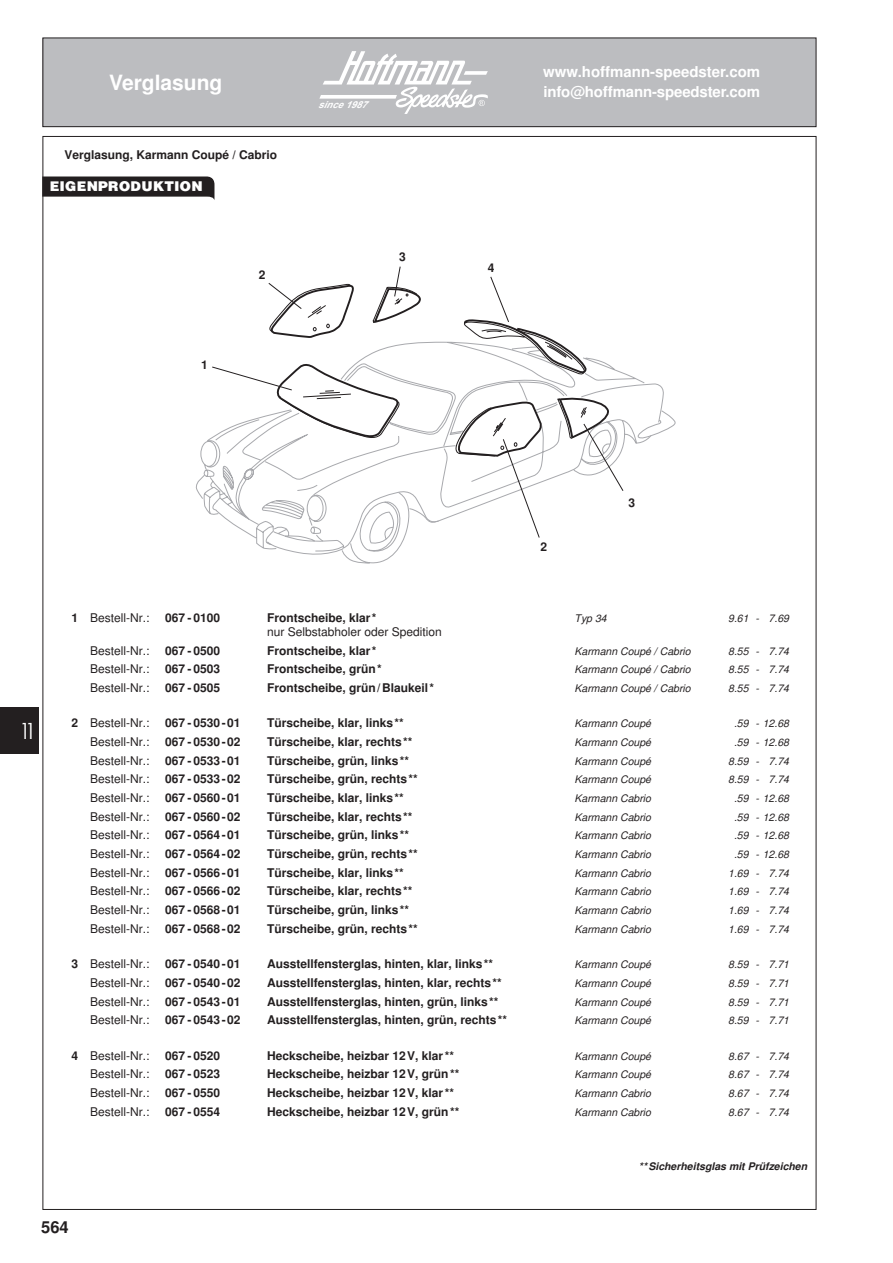
<style>
.page{position:relative;width:893px;height:1263px;background:#fff}
.page>*{position:absolute;margin:0;border:0;box-sizing:border-box;transform-origin:0 0}
.t1{font:700 21px "Helvetica";color:#fff}
.t2{font:21px "Architecture Plain";color:#fff}
.t3{font:700 16.5px "Helvetica";color:#231f20}
.t4{font:700 15px "Helvetica";letter-spacing:-.01em;color:#fff}
.t5{font:900 15px "Helvetica";letter-spacing:.02em;color:#fff}
.t6{font:700 12px "Helvetica";color:#231f20}
.t7{font:12px "Helvetica";color:#231f20}
.t8{font:italic 10.5px "Helvetica";color:#231f20}
.t9{font:italic 700 10.5px "Helvetica";color:#231f20}
.t10{font:italic 700 9.6px "Arial";color:#fff}
.s1{font-weight:700}
</style>
<div class="page">
<div style="left:0;top:707px;width:38px;height:46px;background:#231f20"></div>
<div style="left:43px;top:38px;width:773px;height:89px;background:#bcbdc0"></div>
<div style="left:43px;top:38px;width:773px;height:89px;border:1px solid #231f20"></div>
<svg style="left:319px;top:51px;width:169px;height:62px"></svg>
<svg style="left:256px;top:542px;width:147px;height:22px"></svg>
<svg style="left:204px;top:372px;width:472px;height:170px"></svg>
<svg style="left:212px;top:266px;width:411px;height:272px"></svg>
<svg style="left:43px;top:176px;width:172px;height:24px;background:#474444"></svg>
<p class="t4" style="left:543px;top:63px;width:218px">www.hoffmann-speedster.com</p>
<h1 class="t1" style="left:109px;top:70px;width:115px">Verglasung</h1>
<p class="t4" style="left:543px;top:83px;width:218px">info@hoffmann-speedster.com</p>
<p class="t10" style="left:318px;top:97px;width:56px">since1987</p>
<p class="t6" style="left:65px;top:147px;width:214px">Verglasung, Karmann Coupé / Cabrio</p>
<p class="t5" style="left:50px;top:178px;width:154px">EIGENPRODUKTION</p>
<p class="t6" style="left:201px;top:358px;width:8px">1</p>
<p class="t6" style="left:259px;top:268px;width:8px">2</p>
<p class="t6" style="left:399px;top:250px;width:8px">3</p>
<p class="t6" style="left:488px;top:260px;width:8px">4</p>
<p class="t6" style="left:540px;top:540px;width:8px">2</p>
<p class="t6" style="left:628px;top:495px;width:8px">3</p>
<h1 class="t2" style="left:22px;top:718px;width:13px">11</h1>
<p class="t7" style="left:71px;top:610px;width:80px"><span class="s1">1</span> Bestell-Nr.:</p>
<p class="t6" style="left:165px;top:610px;width:57px">067 - 0100</p>
<p class="t6" style="left:267px;top:610px;width:111px">Frontscheibe, klar*</p>
<p class="t8" style="left:575px;top:612px;width:34px">Typ 34</p>
<p class="t8" style="left:728px;top:612px;width:62px">9.61 - 7.69</p>
<p class="t7" style="left:267px;top:625px;width:176px">nur Selbstabholer oder Spedition</p>
<p class="t7" style="left:90px;top:643px;width:61px">Bestell-Nr.:</p>
<p class="t6" style="left:165px;top:643px;width:57px">067 - 0500</p>
<p class="t6" style="left:267px;top:643px;width:111px">Frontscheibe, klar*</p>
<p class="t8" style="left:575px;top:645px;width:118px">Karmann Coupé / Cabrio</p>
<p class="t8" style="left:728px;top:645px;width:62px">8.55 - 7.74</p>
<p class="t7" style="left:90px;top:662px;width:61px">Bestell-Nr.:</p>
<p class="t6" style="left:165px;top:662px;width:57px">067 - 0503</p>
<p class="t6" style="left:267px;top:662px;width:116px">Frontscheibe, grün*</p>
<p class="t8" style="left:575px;top:663px;width:118px">Karmann Coupé / Cabrio</p>
<p class="t8" style="left:728px;top:663px;width:62px">8.55 - 7.74</p>
<p class="t7" style="left:90px;top:681px;width:61px">Bestell-Nr.:</p>
<p class="t6" style="left:165px;top:681px;width:57px">067 - 0505</p>
<p class="t6" style="left:267px;top:681px;width:169px">Frontscheibe, grün/Blaukeil*</p>
<p class="t8" style="left:575px;top:682px;width:118px">Karmann Coupé / Cabrio</p>
<p class="t8" style="left:728px;top:682px;width:62px">8.55 - 7.74</p>
<p class="t7" style="left:71px;top:716px;width:80px"><span class="s1">2</span> Bestell-Nr.:</p>
<p class="t6" style="left:165px;top:716px;width:77px">067 - 0530-01</p>
<p class="t6" style="left:267px;top:716px;width:138px">Türscheibe, klar, links**</p>
<p class="t8" style="left:575px;top:717px;width:78px">Karmann Coupé</p>
<p class="t8" style="left:734px;top:717px;width:57px">.59 - 12.68</p>
<p class="t7" style="left:90px;top:735px;width:61px">Bestell-Nr.:</p>
<p class="t6" style="left:165px;top:735px;width:77px">067 - 0530-02</p>
<p class="t6" style="left:267px;top:735px;width:147px">Türscheibe, klar, rechts**</p>
<p class="t8" style="left:575px;top:736px;width:78px">Karmann Coupé</p>
<p class="t8" style="left:734px;top:736px;width:57px">.59 - 12.68</p>
<p class="t7" style="left:90px;top:753px;width:61px">Bestell-Nr.:</p>
<p class="t6" style="left:165px;top:753px;width:77px">067 - 0533-01</p>
<p class="t6" style="left:267px;top:753px;width:144px">Türscheibe, grün, links**</p>
<p class="t8" style="left:575px;top:755px;width:78px">Karmann Coupé</p>
<p class="t8" style="left:728px;top:755px;width:62px">8.59 - 7.74</p>
<p class="t7" style="left:90px;top:772px;width:61px">Bestell-Nr.:</p>
<p class="t6" style="left:165px;top:772px;width:77px">067 - 0533-02</p>
<p class="t6" style="left:267px;top:772px;width:152px">Türscheibe, grün, rechts**</p>
<p class="t8" style="left:575px;top:773px;width:78px">Karmann Coupé</p>
<p class="t8" style="left:728px;top:773px;width:62px">8.59 - 7.74</p>
<p class="t7" style="left:90px;top:791px;width:61px">Bestell-Nr.:</p>
<p class="t6" style="left:165px;top:791px;width:77px">067 - 0560-01</p>
<p class="t6" style="left:267px;top:791px;width:138px">Türscheibe, klar, links**</p>
<p class="t8" style="left:575px;top:792px;width:78px">Karmann Cabrio</p>
<p class="t8" style="left:734px;top:792px;width:57px">.59 - 12.68</p>
<p class="t7" style="left:90px;top:809px;width:61px">Bestell-Nr.:</p>
<p class="t6" style="left:165px;top:809px;width:77px">067 - 0560-02</p>
<p class="t6" style="left:267px;top:809px;width:147px">Türscheibe, klar, rechts**</p>
<p class="t8" style="left:575px;top:811px;width:78px">Karmann Cabrio</p>
<p class="t8" style="left:734px;top:811px;width:57px">.59 - 12.68</p>
<p class="t7" style="left:90px;top:828px;width:61px">Bestell-Nr.:</p>
<p class="t6" style="left:165px;top:828px;width:77px">067 - 0564-01</p>
<p class="t6" style="left:267px;top:828px;width:144px">Türscheibe, grün, links**</p>
<p class="t8" style="left:575px;top:829px;width:78px">Karmann Cabrio</p>
<p class="t8" style="left:734px;top:829px;width:57px">.59 - 12.68</p>
<p class="t7" style="left:90px;top:847px;width:61px">Bestell-Nr.:</p>
<p class="t6" style="left:165px;top:847px;width:77px">067 - 0564-02</p>
<p class="t6" style="left:267px;top:847px;width:152px">Türscheibe, grün, rechts**</p>
<p class="t8" style="left:575px;top:848px;width:78px">Karmann Cabrio</p>
<p class="t8" style="left:734px;top:848px;width:57px">.59 - 12.68</p>
<p class="t7" style="left:90px;top:865px;width:61px">Bestell-Nr.:</p>
<p class="t6" style="left:165px;top:865px;width:77px">067 - 0566-01</p>
<p class="t6" style="left:267px;top:865px;width:138px">Türscheibe, klar, links**</p>
<p class="t8" style="left:575px;top:867px;width:78px">Karmann Cabrio</p>
<p class="t8" style="left:728px;top:867px;width:62px">1.69 - 7.74</p>
<p class="t7" style="left:90px;top:884px;width:61px">Bestell-Nr.:</p>
<p class="t6" style="left:165px;top:884px;width:77px">067 - 0566-02</p>
<p class="t6" style="left:267px;top:884px;width:147px">Türscheibe, klar, rechts**</p>
<p class="t8" style="left:575px;top:885px;width:78px">Karmann Cabrio</p>
<p class="t8" style="left:728px;top:885px;width:62px">1.69 - 7.74</p>
<p class="t7" style="left:90px;top:903px;width:61px">Bestell-Nr.:</p>
<p class="t6" style="left:165px;top:903px;width:77px">067 - 0568-01</p>
<p class="t6" style="left:267px;top:903px;width:144px">Türscheibe, grün, links**</p>
<p class="t8" style="left:575px;top:904px;width:78px">Karmann Cabrio</p>
<p class="t8" style="left:728px;top:904px;width:62px">1.69 - 7.74</p>
<p class="t7" style="left:90px;top:921px;width:61px">Bestell-Nr.:</p>
<p class="t6" style="left:165px;top:921px;width:77px">067 - 0568-02</p>
<p class="t6" style="left:267px;top:921px;width:152px">Türscheibe, grün, rechts**</p>
<p class="t8" style="left:575px;top:923px;width:78px">Karmann Cabrio</p>
<p class="t8" style="left:728px;top:923px;width:62px">1.69 - 7.74</p>
<p class="t7" style="left:71px;top:957px;width:80px"><span class="s1">3</span> Bestell-Nr.:</p>
<p class="t6" style="left:165px;top:957px;width:77px">067 - 0540-01</p>
<p class="t6" style="left:267px;top:957px;width:228px">Ausstellfensterglas, hinten, klar, links**</p>
<p class="t8" style="left:575px;top:958px;width:78px">Karmann Coupé</p>
<p class="t8" style="left:728px;top:958px;width:62px">8.59 - 7.71</p>
<p class="t7" style="left:90px;top:975px;width:61px">Bestell-Nr.:</p>
<p class="t6" style="left:165px;top:975px;width:77px">067 - 0540-02</p>
<p class="t6" style="left:267px;top:975px;width:236px">Ausstellfensterglas, hinten, klar, rechts**</p>
<p class="t8" style="left:575px;top:977px;width:78px">Karmann Coupé</p>
<p class="t8" style="left:728px;top:977px;width:62px">8.59 - 7.71</p>
<p class="t7" style="left:90px;top:994px;width:61px">Bestell-Nr.:</p>
<p class="t6" style="left:165px;top:994px;width:77px">067 - 0543-01</p>
<p class="t6" style="left:267px;top:994px;width:233px">Ausstellfensterglas, hinten, grün, links**</p>
<p class="t8" style="left:575px;top:995px;width:78px">Karmann Coupé</p>
<p class="t8" style="left:728px;top:995px;width:62px">8.59 - 7.71</p>
<p class="t7" style="left:90px;top:1013px;width:61px">Bestell-Nr.:</p>
<p class="t6" style="left:165px;top:1013px;width:77px">067 - 0543-02</p>
<p class="t6" style="left:267px;top:1013px;width:242px">Ausstellfensterglas, hinten, grün, rechts**</p>
<p class="t8" style="left:575px;top:1014px;width:78px">Karmann Coupé</p>
<p class="t8" style="left:728px;top:1014px;width:62px">8.59 - 7.71</p>
<p class="t7" style="left:71px;top:1048px;width:80px"><span class="s1">4</span> Bestell-Nr.:</p>
<p class="t6" style="left:165px;top:1048px;width:57px">067 - 0520</p>
<p class="t6" style="left:267px;top:1048px;width:189px">Heckscheibe, heizbar 12V, klar**</p>
<p class="t8" style="left:575px;top:1050px;width:78px">Karmann Coupé</p>
<p class="t8" style="left:728px;top:1050px;width:62px">8.67 - 7.74</p>
<p class="t7" style="left:90px;top:1067px;width:61px">Bestell-Nr.:</p>
<p class="t6" style="left:165px;top:1067px;width:57px">067 - 0523</p>
<p class="t6" style="left:267px;top:1067px;width:194px">Heckscheibe, heizbar 12V, grün**</p>
<p class="t8" style="left:575px;top:1068px;width:78px">Karmann Coupé</p>
<p class="t8" style="left:728px;top:1068px;width:62px">8.67 - 7.74</p>
<p class="t7" style="left:90px;top:1086px;width:61px">Bestell-Nr.:</p>
<p class="t6" style="left:165px;top:1086px;width:57px">067 - 0550</p>
<p class="t6" style="left:267px;top:1086px;width:189px">Heckscheibe, heizbar 12V, klar**</p>
<p class="t8" style="left:575px;top:1087px;width:78px">Karmann Cabrio</p>
<p class="t8" style="left:728px;top:1087px;width:62px">8.67 - 7.74</p>
<p class="t7" style="left:90px;top:1104px;width:61px">Bestell-Nr.:</p>
<p class="t6" style="left:165px;top:1104px;width:57px">067 - 0554</p>
<p class="t6" style="left:267px;top:1104px;width:194px">Heckscheibe, heizbar 12V, grün**</p>
<p class="t8" style="left:575px;top:1106px;width:78px">Karmann Cabrio</p>
<p class="t8" style="left:728px;top:1106px;width:62px">8.67 - 7.74</p>
<p class="t9" style="left:639px;top:1160px;width:170px">**Sicherheitsglas mit Prüfzeichen</p>
<h2 class="t3" style="left:41px;top:1218px;width:29px">564</h2>
</div>
